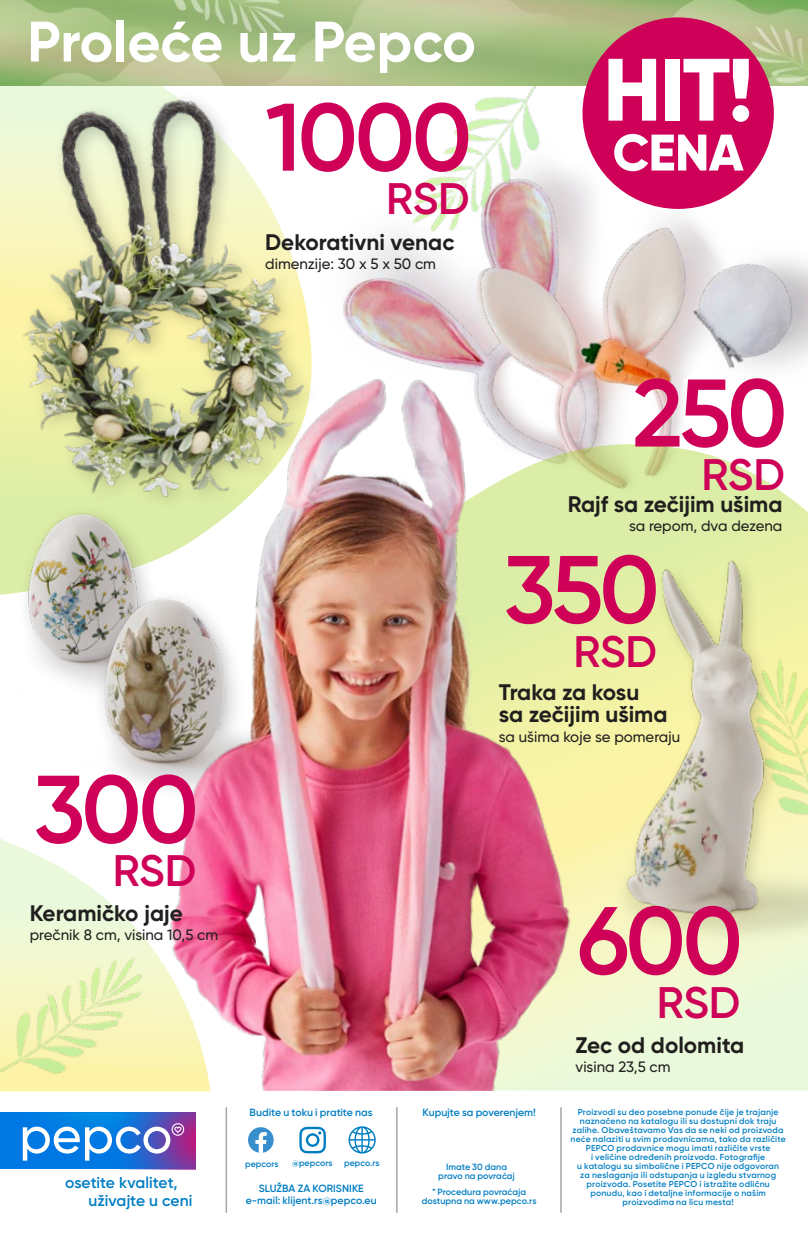
<style>
.page{position:relative;width:808px;height:1234px;background:#fff}
.page>*{position:absolute;margin:0;border:0;box-sizing:border-box;transform-origin:0 0}
.t1{font:600 95.7px "Gilroy";letter-spacing:-.04em;color:#ce0058}
.t2{font:800 88.2px "Gilroy";color:#fff}
.t3{font:700 57px "Gilroy";letter-spacing:-.005em;color:#fff}
.t4{font:800 51.3px "Gilroy";color:#fff}
.t5{font:600 44.1px "Gilroy";letter-spacing:-.01em;color:#ce0058}
.t6{font:700 22.5px/22.5px "Gilroy";letter-spacing:-.005em;color:#211f1e}
.t7{font:600 15.6px/18.6px "Gilroy";color:#007ec3}
.t8{font:500 15px "Gilroy";color:#211f1e}
.t9{font:600 10.5px/12px "Gilroy";color:#007ec3;text-align:center}
.t10{font:600 9px/9px "Gilroy";letter-spacing:.005em;color:#007ec3;text-align:center}
.t11{font:600 8.85px "Gilroy";letter-spacing:.005em;color:#007ec3}
.t12{font:600 8.7px/9px "Gilroy";letter-spacing:.025em;color:#007ec3;text-align:center}
</style>
<div class="page">
<img style="left:398px;top:85px;width:402px;height:352px">
<hr style="left:396px;top:1106px;width:2px;height:106px;background:#a4a5a6">
<hr style="left:226px;top:1106px;width:1px;height:106px;background:#a4a5a6">
<hr style="left:560px;top:1106px;width:2px;height:106px;background:#a4a5a6">
<svg style="left:0;top:1112px;width:195px;height:56px;background:#4381d8"></svg>
<svg style="left:348px;top:1126px;width:28px;height:27px"></svg>
<svg style="left:248px;top:1127px;width:26px;height:25px"></svg>
<svg style="left:299px;top:1126px;width:27px;height:27px"></svg>
<svg style="left:0;top:838px;width:210px;height:253px"></svg>
<img style="left:0;top:945px;width:179px;height:147px">
<svg style="left:579px;top:437px;width:229px;height:653px"></svg>
<img style="left:26px;top:598px;width:12px;height:54px">
<img style="left:38px;top:598px;width:113px;height:187px">
<img style="left:398px;top:85px;width:186px;height:203px">
<img style="left:151px;top:339px;width:428px;height:751px">
<img style="left:674px;top:231px;width:134px;height:180px">
<img style="left:0;top:85px;width:398px;height:513px">
<img style="left:532px;top:506px;width:276px;height:520px">
<img style="left:0;top:0;width:808px;height:85px">
<div style="left:582px;top:17px;width:192px;height:192px;background:#ce0058;border-radius:50%"></div>
<img style="left:0;top:266px;width:21px;height:202px">
<h3 class="t3" style="left:27px;top:6px;width:450px">Proleće uz Pepco</h3>
<h1 class="t1" style="left:265px;top:78px;width:208px">1000</h1>
<h3 class="t5" style="left:386px;top:172px;width:85px">RSD</h3>
<h3 class="t6" style="left:265px;top:230px;width:191px">Dekorativni venac</h3>
<h3 class="t8" style="left:265px;top:254px;width:172px">dimenzije: 30 x 5 x 50 cm</h3>
<h2 class="t2" style="left:603px;top:34px;width:152px">HIT!</h2>
<h3 class="t4" style="left:613px;top:120px;width:132px">CENA</h3>
<h1 class="t1" style="left:34px;top:749px;width:166px">300</h1>
<h3 class="t5" style="left:113px;top:843px;width:85px">RSD</h3>
<h3 class="t6" style="left:30px;top:901px;width:155px">Keramičko jaje</h3>
<h3 class="t8" style="left:30px;top:925px;width:190px">prečnik 8 cm, visina 10,5 cm</h3>
<h1 class="t1" style="left:632px;top:353px;width:156px">250</h1>
<h3 class="t5" style="left:701px;top:447px;width:85px">RSD</h3>
<h3 class="t6" style="left:568px;top:492px;width:216px">Rajf sa zečijim ušima</h3>
<h3 class="t8" style="left:629px;top:516px;width:155px">sa repom, dva dezena</h3>
<h1 class="t1" style="left:504px;top:530px;width:157px">350</h1>
<h3 class="t5" style="left:574px;top:623px;width:85px">RSD</h3>
<h3 class="t6" style="left:499px;top:680px;width:170px">Traka za kosu sa zečijim ušima</h3>
<h3 class="t8" style="left:499px;top:727px;width:183px">sa ušima koje se pomeraju</h3>
<h1 class="t1" style="left:577px;top:881px;width:167px">600</h1>
<h3 class="t5" style="left:657px;top:974px;width:85px">RSD</h3>
<h3 class="t6" style="left:575px;top:1033px;width:170px">Zec od dolomita</h3>
<h3 class="t8" style="left:575px;top:1057px;width:96px">visina 23,5 cm</h3>
<h3 class="t7" style="left:89px;top:1172px;width:105px;text-indent:-24px">osetite kvalitet, uživajte u ceni</h3>
<p class="t9" style="left:250px;top:1105px;width:124px">Budite u toku i pratite nas</p>
<p class="t9" style="left:423px;top:1105px;width:115px">Kupujte sa poverenjem!</p>
<p class="t11" style="left:292px;top:1157px;width:42px">@pepcors</p>
<p class="t11" style="left:245px;top:1157px;width:35px">pepcors</p>
<p class="t11" style="left:344px;top:1157px;width:37px">pepco.rs</p>
<p class="t10" style="left:438px;top:1161px;width:78px">Imate 30 dana pravo na povraćaj</p>
<p class="t10" style="left:422px;top:1186px;width:116px">* Procedura povraćaja dostupna na www.pepco.rs</p>
<p class="t9" style="left:246px;top:1181px;width:132px">SLUŽBA ZA KORISNIKE e-mail: klijent.rs@pepco.eu</p>
<p class="t12" style="left:570px;top:1107px;width:217px">Proizvodi su deo posebne ponude čije je trajanje naznačeno na katalogu ili su dostupni dok traju zalihe. Obaveštavamo Vas da se neki od proizvoda neće nalaziti u svim prodavnicama, tako da različite PEPCO prodavnice mogu imati različite vrste<br>i veličine određenih proizvoda. Fotografije<br>u katalogu su simbolične i PEPCO nije odgovoran<br>za neslaganja ili odstupanja u izgledu stvarnog proizvoda. Posetite PEPCO i istražite odličnu ponudu, kao i detaljne informacije o našim proizvodima na licu mesta!</p>
</div>
